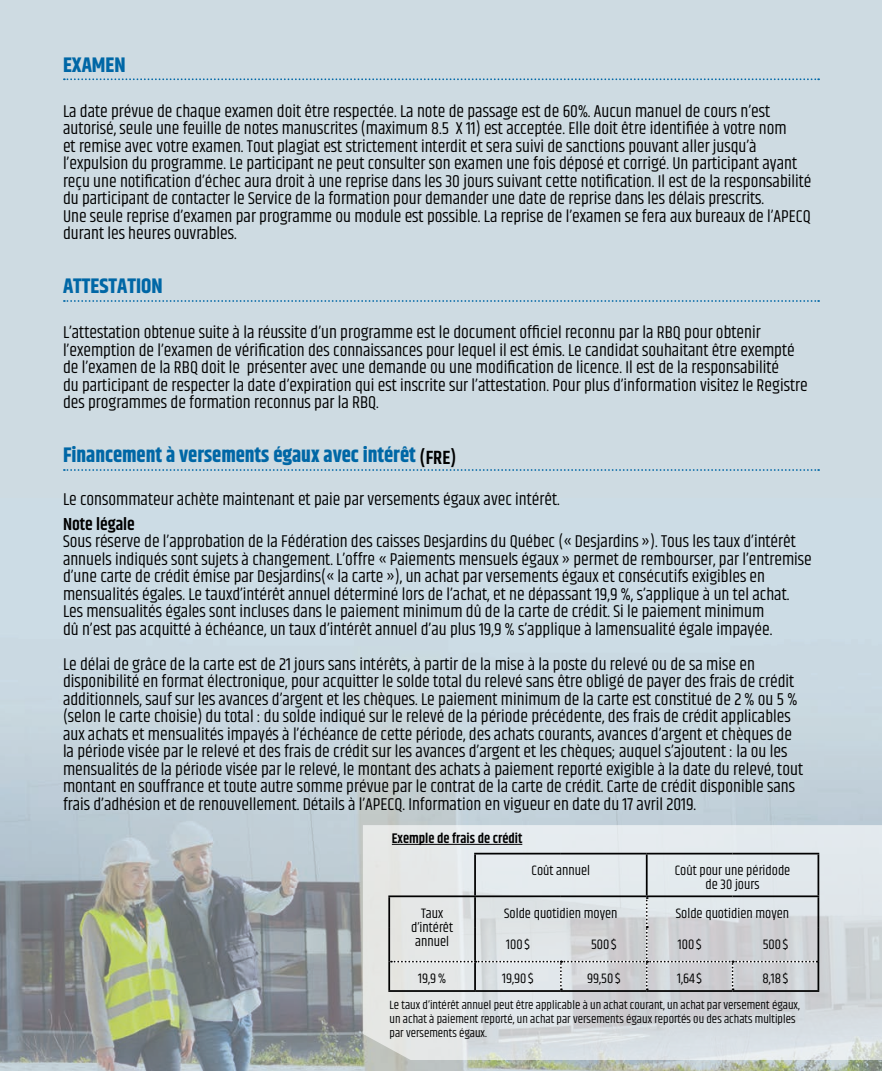
<style>
.page{position:relative;width:882px;height:1071px;background:#cedbe2}
.page>*{position:absolute;margin:0;border:0;box-sizing:border-box;transform-origin:0 0}
.SOUS_TITRE{font:700 21px "Khand";color:#0067a6}
.t1{font:17.5px/17.5px "Khand";color:#000}
.t2{font:600 17.5px "Khand";color:#000}
.t3{font:14px/14px "Khand";color:#000;text-align:center}
.t4{font:600 14px "Khand";color:#000}
.t5{font:12.25px/14px "Khand";color:#000}
</style>
<div class="page">
<img style="left:0;top:726px;width:882px;height:345px">
<svg style="left:64px;top:78px;width:755px;height:2px"></svg>
<svg style="left:64px;top:300px;width:755px;height:2px"></svg>
<svg style="left:64px;top:469px;width:755px;height:2px"></svg>
<svg style="left:363px;top:825px;width:519px;height:235px;fill:#e2e7e7"></svg>
<hr style="left:474px;top:853px;width:87px;height:2px;background:#000">
<hr style="left:561px;top:853px;width:86px;height:2px;background:#000">
<hr style="left:647px;top:853px;width:86px;height:2px;background:#000">
<hr style="left:646px;top:855px;width:2px;height:40px;background:#000">
<hr style="left:733px;top:853px;width:86px;height:2px;background:#000">
<hr style="left:818px;top:855px;width:1px;height:40px;background:#000">
<hr style="left:388px;top:897px;width:2px;height:30px;background:#000">
<hr style="left:475px;top:895px;width:86px;height:2px;background:#000">
<hr style="left:561px;top:895px;width:86px;height:2px;background:#000">
<hr style="left:647px;top:895px;width:86px;height:2px;background:#000">
<hr style="left:733px;top:895px;width:86px;height:2px;background:#000">
<hr style="left:388px;top:927px;width:2px;height:35px;background:#000">
<hr style="left:388px;top:962px;width:2px;height:28px;background:#000">
<hr style="left:388px;top:990px;width:87px;height:2px;background:#000">
<hr style="left:475px;top:990px;width:86px;height:2px;background:#000">
<hr style="left:561px;top:990px;width:86px;height:2px;background:#000">
<hr style="left:647px;top:990px;width:86px;height:2px;background:#000">
<hr style="left:733px;top:990px;width:86px;height:2px;background:#000">
<hr style="left:474px;top:855px;width:2px;height:40px;background:#000">
<hr style="left:388px;top:895px;width:87px;height:2px;background:#000">
<svg style="left:391px;top:897px;width:428px;height:93px"></svg>
<hr style="left:392px;top:844px;width:130px;height:1px;background:#000">
<p class="SOUS_TITRE" style="left:63px;top:50px;width:64px">EXAMEN</p>
<p class="t1" style="left:63px;top:103px;width:750px">La date prévue de chaque examen doit être respectée. La note de passage est de 60%. Aucun manuel de cours n’est autorisé, seule une feuille de notes manuscrites (maximum 8.5 X 11) est acceptée. Elle doit être identifiée à votre nom<br>et remise avec votre examen. Tout plagiat est strictement interdit et sera suivi de sanctions pouvant aller jusqu’à l’expulsion du programme. Le participant ne peut consulter son examen une fois déposé et corrigé. Un participant ayant reçu une notification d’échec aura droit à une reprise dans les 30 jours suivant cette notification. Il est de la responsabilité du participant de contacter le Service de la formation pour demander une date de reprise dans les délais prescrits.<br>Une seule reprise d’examen par programme ou module est possible. La reprise de l’examen se fera aux bureaux de l’APECQ durant les heures ouvrables.</p>
<p class="SOUS_TITRE" style="left:63px;top:271px;width:101px">ATTESTATION</p>
<p class="t1" style="left:63px;top:325px;width:746px">L’attestation obtenue suite à la réussite d’un programme est le document officiel reconnu par la RBQ pour obtenir l’exemption de l’examen de vérification des connaissances pour lequel il est émis. Le candidat souhaitant être exempté de l’examen de la RBQ doit le présenter avec une demande ou une modification de licence. Il est de la responsabilité<br>du participant de respecter la date d’expiration qui est inscrite sur l’attestation. Pour plus d’information visitez le Registre des programmes de formation reconnus par la RBQ.</p>
<p class="SOUS_TITRE" style="left:63px;top:440px;width:395px">Financement à versements égaux avec intérêt <sub>(FRE)</sub></p>
<p class="t1" style="left:63px;top:492px;width:498px">Le consommateur achète maintenant et paie par versements égaux avec intérêt.</p>
<p class="t2" style="left:63px;top:512px;width:73px">Note légale</p>
<p class="t1" style="left:63px;top:534px;width:750px">Sous réserve de l’approbation de la Fédération des caisses Desjardins du Québec (« Desjardins »). Tous les taux d’intérêt annuels indiqués sont sujets à changement. L’offre « Paiements mensuels égaux » permet de rembourser, par l’entremise d’une carte de crédit émise par Desjardins(« la carte »), un achat par versements égaux et consécutifs exigibles en mensualités égales. Le tauxd’intérêt annuel déterminé lors de l’achat, et ne dépassant 19,9 %, s’applique à un tel achat.<br>Les mensualités égales sont incluses dans le paiement minimum dû de la carte de crédit. Si le paiement minimum<br>dû n’est pas acquitté à échéance, un taux d’intérêt annuel d’au plus 19,9 % s’applique à lamensualité égale impayée.</p>
<p class="t1" style="left:63px;top:656px;width:742px">Le délai de grâce de la carte est de 21 jours sans intérêts, à partir de la mise à la poste du relevé ou de sa mise en disponibilité en format électronique, pour acquitter le solde total du relevé sans être obligé de payer des frais de crédit additionnels, sauf sur les avances d’argent et les chèques. Le paiement minimum de la carte est constitué de 2 % ou 5 % (selon le carte choisie) du total : du solde indiqué sur le relevé de la période précédente, des frais de crédit applicables aux achats et mensualités impayés à l’échéance de cette période, des achats courants, avances d’argent et chèques de la période visée par le relevé et des frais de crédit sur les avances d’argent et les chèques; auquel s’ajoutent : la ou les mensualités de la période visée par le relevé, le montant des achats à paiement reporté exigible à la date du relevé, tout montant en souffrance et toute autre somme prévue par le contrat de la carte de crédit. Carte de crédit disponible sans frais d’adhésion et de renouvellement. Détails à l’APECQ. Information en vigueur en date du 17 avril 2019.</p>
<p class="t4" style="left:392px;top:829px;width:132px">Exemple de frais de crédit</p>
<p class="t3" style="left:532px;top:865px;width:60px">Coût annuel</p>
<p class="t3" style="left:675px;top:865px;width:117px">Coût pour une péridode de 30 jours</p>
<p class="t3" style="left:411px;top:907px;width:44px">Taux d’intérêt annuel</p>
<p class="t3" style="left:504px;top:907px;width:115px">Solde quotidien moyen</p>
<p class="t3" style="left:676px;top:907px;width:115px">Solde quotidien moyen</p>
<p class="t3" style="left:506px;top:938px;width:25px">100 $</p>
<p class="t3" style="left:591px;top:938px;width:27px">500 $</p>
<p class="t3" style="left:678px;top:938px;width:25px">100 $</p>
<p class="t3" style="left:763px;top:938px;width:27px">500 $</p>
<p class="t3" style="left:418px;top:973px;width:29px">19,9%</p>
<p class="t3" style="left:502px;top:973px;width:33px">19,90 $</p>
<p class="t3" style="left:587px;top:973px;width:35px">99,50 $</p>
<p class="t3" style="left:677px;top:973px;width:26px">1,64 $</p>
<p class="t3" style="left:763px;top:973px;width:27px">8,18 $</p>
<p class="t5" style="left:390px;top:999px;width:412px">Le taux d’intérêt annuel peut être applicable à un achat courant, un achat par versement égaux, un achat à paiement reporté, un achat par versements égaux reportés ou des achats multiples par versements égaux.</p>
</div>
